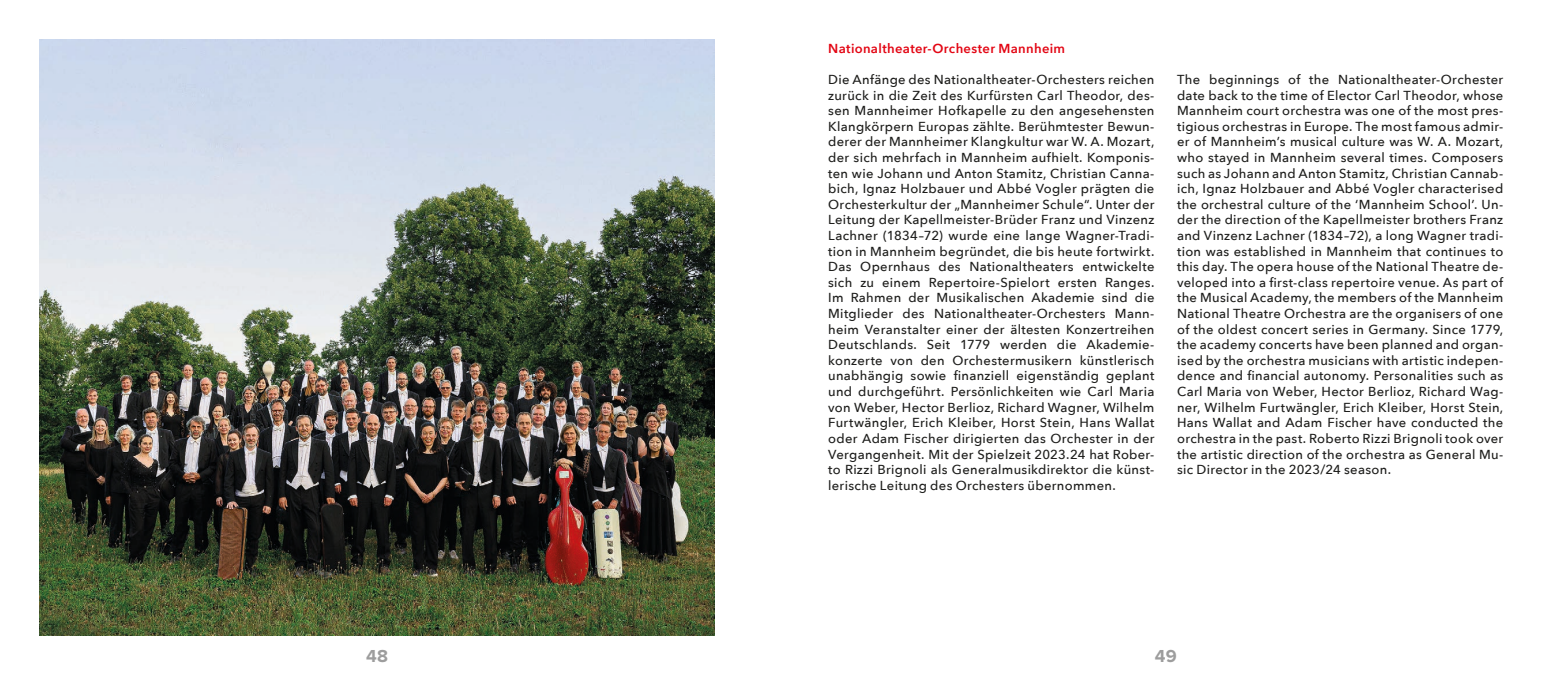
<style>
.page{position:relative;width:1543px;height:692px;background:#fff}
.page>*{position:absolute;margin:0;border:0;box-sizing:border-box;transform-origin:0 0}
.t1{font:700 18px "Proxima Nova A";color:#9d9d9d}
.t2{font:500 13px/15.6px "Avenir Next";letter-spacing:.025em;color:#1d1d1b;text-align:justify}
.t3{font:600 13px "Avenir Next";letter-spacing:.025em;color:#e30614}
</style>
<div class="page">
<img style="left:40px;top:40px;width:674px;height:595px">
<p class="t3" style="left:828px;top:37px;width:238px">Nationaltheater-Orchester Mannheim</p>
<p class="t2" style="left:828px;top:71px;width:328px">Die Anfänge des Nationaltheater-Orchesters reichen zurück in die Zeit des Kurfürsten Carl Theodor, des&shy;sen Mannheimer Hofkapelle zu den angesehensten Klangkörpern Europas zählte. Berühmtester Bewun&shy;derer der Mannheimer Klangkultur war W. A. Mozart, der sich mehrfach in Mannheim aufhielt. Komponis&shy;ten wie Johann und Anton Stamitz, Christian Canna&shy;bich, Ignaz Holzbauer und Abbé Vogler prägten die Orchesterkultur der „Mannheimer Schule“. Unter der Leitung der Kapellmeister-Brüder Franz und Vinzenz Lachner (1834–72) wurde eine lange Wagner-Tradi&shy;tion in Mannheim begründet, die bis heute fortwirkt.<br>Das Opernhaus des Nationaltheaters entwickelte sich zu einem Repertoire-Spielort ersten Ranges.<br>Im Rahmen der Musikalischen Akademie sind die Mitglieder des Nationaltheater-Orchesters Mann&shy;heim Veranstalter einer der ältesten Konzertreihen Deutschlands. Seit 1779 werden die Akademie&shy;konzerte von den Orchestermusikern künstlerisch unabhängig sowie finanziell eigenständig geplant und durchgeführt. Persönlichkeiten wie Carl Maria von Weber, Hector Berlioz, Richard Wagner, Wilhelm Furtwängler, Erich Kleiber, Horst Stein, Hans Wallat oder Adam Fischer dirigierten das Orchester in der Vergangenheit. Mit der Spielzeit 2023.24 hat Rober&shy;to Rizzi Brignoli als Generalmusikdirektor die künst&shy;lerische Leitung des Orchesters übernommen.</p>
<p class="t2" style="left:1176px;top:71px;width:328px">The beginnings of the Nationaltheater-Orchester date back to the time of Elector Carl Theodor, whose Mannheim court orchestra was one of the most pres&shy;tigious orchestras in Europe. The most famous admir&shy;er of Mannheim’s musical culture was W. A. Mozart, who stayed in Mannheim several times. Composers such as Johann and Anton Stamitz, Christian Cannab&shy;ich, Ignaz Holzbauer and Abbé Vogler characterised the orchestral culture of the ‘Mannheim School’. Un&shy;der the direction of the Kapellmeister brothers Franz and Vinzenz Lachner (1834–72), a long Wagner tradi&shy;tion was established in Mannheim that continues to this day. The opera house of the National Theatre de&shy;veloped into a first-class repertoire venue. As part of the Musical Academy, the members of the Mannheim National Theatre Orchestra are the organisers of one of the oldest concert series in Germany. Since 1779, the academy concerts have been planned and organ&shy;ised by the orchestra musicians with artistic indepen&shy;dence and financial autonomy. Personalities such as Carl Maria von Weber, Hector Berlioz, Richard Wag&shy;ner, Wilhelm Furtwängler, Erich Kleiber, Horst Stein, Hans Wallat and Adam Fischer have conducted the orchestra in the past. Roberto Rizzi Brignoli took over the artistic direction of the orchestra as General Mu&shy;sic Director in the 2023/24 season.</p>
<h1 class="t1" style="left:366px;top:646px;width:23px">48</h1>
<h1 class="t1" style="left:1154px;top:646px;width:23px">49</h1>
</div>
